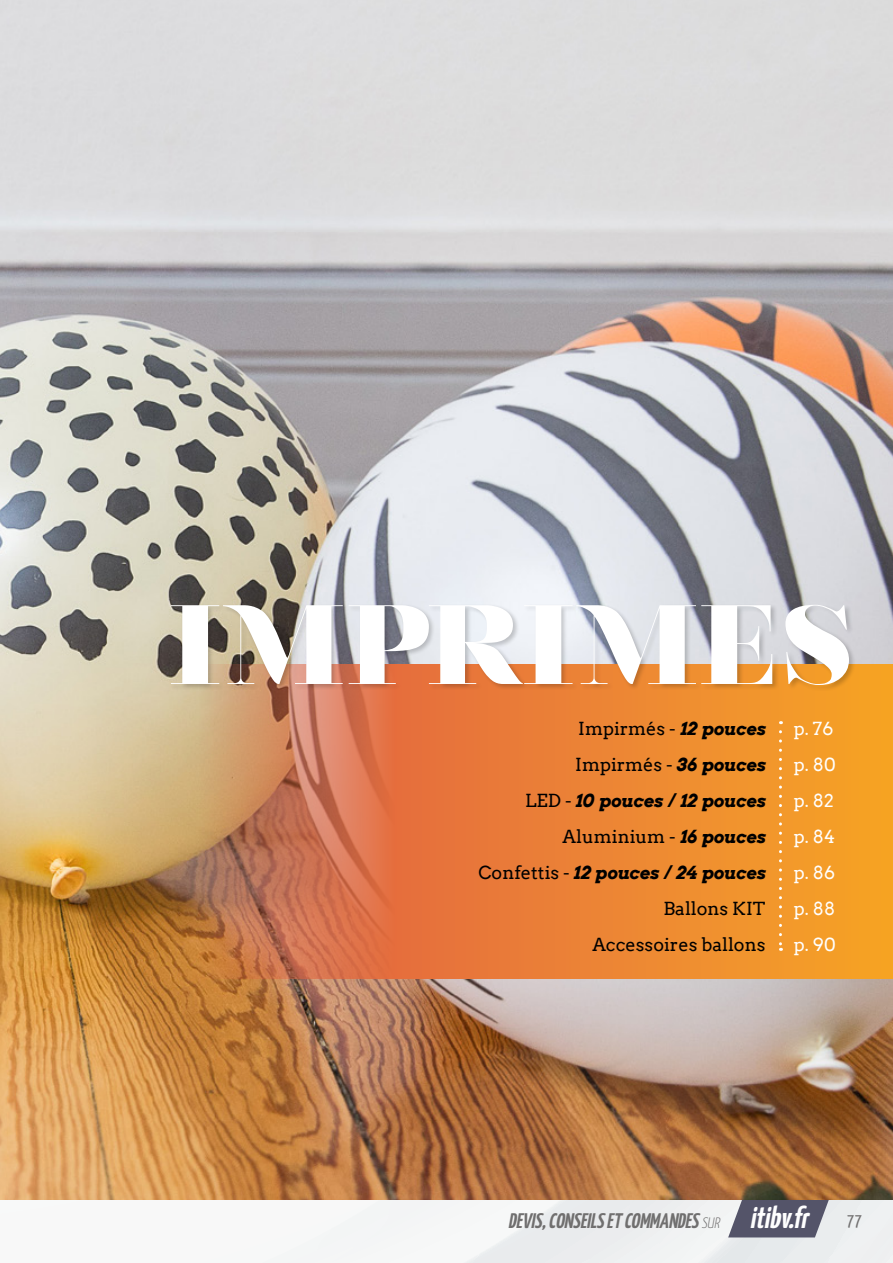
<style>
.page{position:relative;width:893px;height:1263px;background:#fff}
.page>*{position:absolute;margin:0;border:0;box-sizing:border-box;transform-origin:0 0}
.t1{font:900 112.5px "Nouvelle Vague";letter-spacing:.045em;color:#fff}
.t2{font:italic 700 21px "Yanone Kaffeesatz";color:#706f6f}
.t3{font:18px/36px "Arvo";color:#000;text-align:right}
.t4{font:18px/36px "Arvo";color:#fff}
.s1{font-weight:700;font-style:italic}
.s2{font-weight:300;font-size:15px}
.s3{font-size:30px;color:#fff}
.s4{font-weight:400;font-style:normal;font-size:18px}
</style>
<div class="page">
<svg style="left:0;top:1199px;width:893px;height:64px"></svg>
<svg style="left:728px;top:1199px;width:102px;height:38px;background:#6b6a7b"></svg>
<img style="left:0;top:0;width:893px;height:1199px">
<svg style="left:200px;top:664px;width:693px;height:314px;background:#e4853c"></svg>
<svg style="left:779px;top:732px;width:3px;height:219px"></svg>
<div style="left:170px;top:604px;width:686px;height:87px;background:#000;opacity:.2"></div>
<h1 class="t1" style="left:170px;top:585px;width:682px">IMPRIMES</h1>
<p class="t3" style="left:478px;top:710px;width:289px">Impirmés - <span class="s1">12 pouces<br></span>Impirmés - <span class="s1">36 pouces<br></span>LED - <span class="s1">10 pouces / 12 pouces<br></span>Aluminium - <span class="s1">16 pouces<br></span>Confettis - <span class="s1">12 pouces / 24 pouces<br></span>Ballons KIT<br>Accessoires ballons</p>
<p class="t4" style="left:794px;top:710px;width:43px">p. 76 p. 80 p. 82 p. 84 p. 86 p. 88 p. 90</p>
<p class="t2" style="left:508px;top:1208px;width:355px">DEVIS,CONSEILSETCOMMANDES<span class="s2">SUR</span> <span class="s3">itibv.fr</span> <span class="s4">7 7</span></p>
</div>
